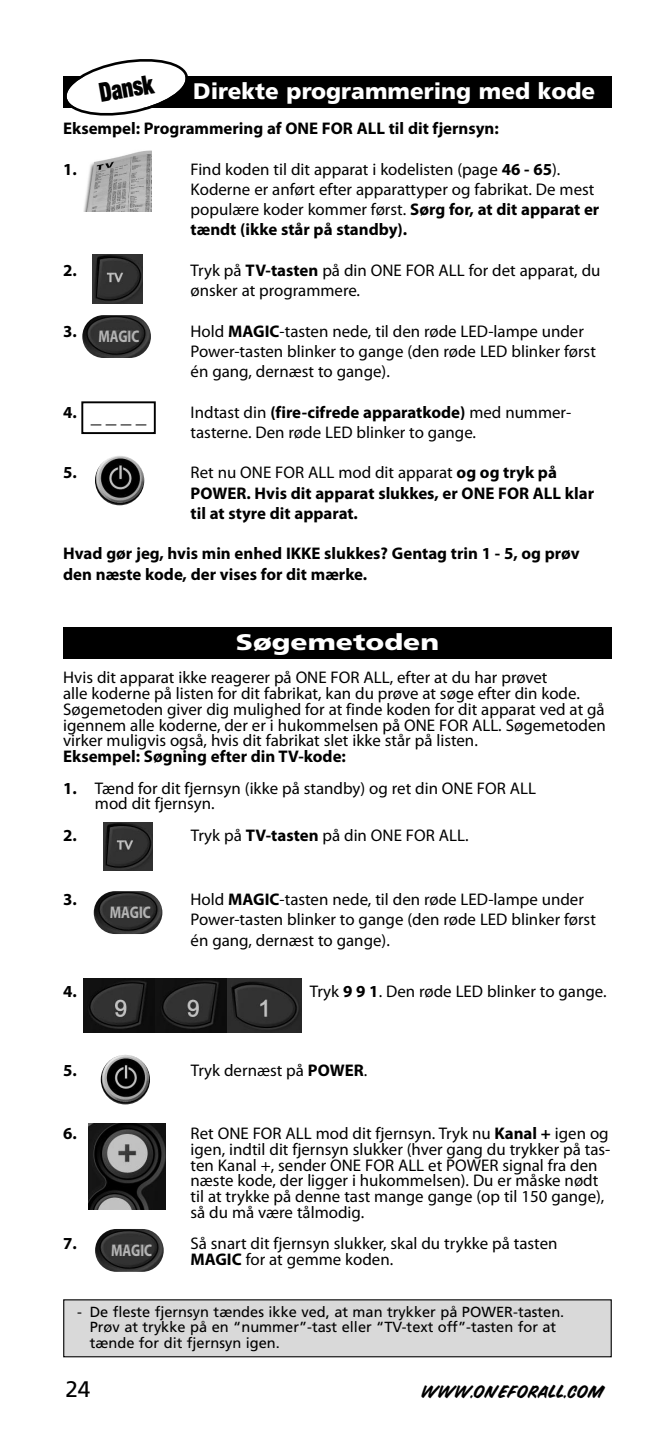
<style>
.page{position:relative;width:672px;height:1439px;background:#fff}
.page>*{position:absolute;margin:0;border:0;box-sizing:border-box;transform-origin:0 0}
.t1{font:900 expanded 26.55px "Helvetica Neue";color:#000;scale:.8 1}
.t2{font:900 22.5px "Frutiger";color:#fff}
.t3{font:900 22.5px "Frutiger";color:#fff;scale:1.25 1}
.t4{font:22.5px "Frutiger";color:#000}
.t5{font:19.12px "Helvetica";color:#000}
.t6{font:16.88px/15.8px "Myriad Pro";color:#000}
.t7{font:700 16.88px/20.2px "Myriad Pro";color:#000}
.t8{font:700 16.88px "Myriad Pro";color:#b4b4b4;scale:.8 1}
.t9{font:14.62px/15.8px "Frutiger";color:#000}
.t10{font:13.5px "Snyder Speed";letter-spacing:.035em;color:#000}
.s1{font-weight:700}
.s2{font-weight:400}
</style>
<div class="page">
<div style="left:63px;top:76px;width:549px;height:32px;background:#000"></div>
<div style="left:64px;top:1300px;width:547px;height:56px;background:#d9d9d9"></div>
<div style="left:63px;top:1299px;width:549px;height:58px;border:1px solid #000"></div>
<div style="left:63px;top:627px;width:549px;height:32px;background:#000"></div>
<svg style="left:66px;top:59px;width:122px;height:57px"></svg>
<div style="left:81px;top:401px;width:75px;height:33px;border:2px solid #000"></div>
<img style="left:93px;top:255px;width:49px;height:48px">
<img style="left:95px;top:456px;width:49px;height:49px;border-radius:50%">
<img style="left:101px;top:1054px;width:49px;height:50px;border-radius:50%">
<img style="left:103px;top:822px;width:50px;height:49px">
<img style="left:83px;top:978px;width:144px;height:54px">
<img style="left:227px;top:978px;width:75px;height:54px">
<img style="left:89px;top:1123px;width:76px;height:86px">
<img style="left:84px;top:150px;width:67px;height:61px">
<img style="left:95px;top:1228px;width:69px;height:43px;border-radius:21px">
<img style="left:94px;top:891px;width:68px;height:43px;border-radius:21px">
<img style="left:82px;top:315px;width:69px;height:43px;border-radius:21px">
<h1 class="t1" style="left:98px;top:84px;width:70px;rotate:-10deg">Dansk</h1>
<h2 class="t2" style="left:193px;top:82px;width:404px">Direkte programmering med kode</h2>
<p class="t7" style="left:63px;top:120px;width:437px">Eksempel: Programmering af ONE FOR ALL til dit fjernsyn:</p>
<p class="t7" style="left:63px;top:160px;width:15px">1.</p>
<p class="t6" style="left:191px;top:160px;width:410px;line-height:20.2px">Find koden til dit apparat i kodelisten (page <span class="s1">46 - 65</span>).<br>Koderne er anført efter apparattyper og fabrikat. De mest populære koder kommer først. <span class="s1">Sørg for, at dit apparat er tændt (ikke står på standby).</span></p>
<p class="t7" style="left:63px;top:261px;width:15px">2.</p>
<p class="t6" style="left:191px;top:261px;width:411px;line-height:20.2px">Tryk på <span class="s1">TV-tasten</span> på din ONE FOR ALL for det apparat, du ønsker at programmere.</p>
<p class="t7" style="left:63px;top:322px;width:15px">3.</p>
<p class="t6" style="left:191px;top:322px;width:407px;line-height:20.2px">Hold <span class="s1">MAGIC</span>-tasten nede, til den røde LED-lampe under<br>Power-tasten blinker to gange (den røde LED blinker først én gang, dernæst to gange).</p>
<p class="t7" style="left:63px;top:403px;width:15px">4.</p>
<p class="t6" style="left:191px;top:403px;width:382px;line-height:20.2px">Indtast din <span class="s1">(fire-cifrede apparatkode)</span> med nummer&shy;tasterne. Den røde LED blinker to gange.</p>
<p class="t7" style="left:63px;top:464px;width:15px">5.</p>
<p class="t7" style="left:191px;top:464px;width:405px"><span class="s2">Ret nu ONE FOR ALL mod dit apparat</span> og og tryk på<br>POWER. Hvis dit apparat slukkes, er ONE FOR ALL klar til at styre dit apparat.</p>
<p class="t7" style="left:63px;top:545px;width:518px">Hvad gør jeg, hvis min enhed IKKE slukkes? Gentag trin 1 - 5, og prøv den næste kode, der vises for dit mærke.</p>
<p class="t8" style="left:98px;top:330px;width:53px">MAGIC</p>
<p class="t5" style="left:91px;top:409px;width:57px">____</p>
<h2 class="t3" style="left:236px;top:633px;width:164px">Søgemetoden</h2>
<p class="t6" style="left:63px;top:671px;width:544px">Hvis dit apparat ikke reagerer på ONE FOR ALL, efter at du har prøvet<br>alle koderne på listen for dit fabrikat, kan du prøve at søge efter din kode.<br>Søgemetoden giver dig mulighed for at finde koden for dit apparat ved at gå igennem alle koderne, der er i hukommelsen på ONE FOR ALL. Søgemetoden virker muligvis også, hvis dit fabrikat slet ikke står på listen.</p>
<p class="t7" style="left:63px;top:747px;width:284px">Eksempel: Søgning efter din TV-kode:</p>
<p class="t6" style="left:95px;top:781px;width:443px;text-indent:-32px"><span class="s1">1.</span> Tænd for dit fjernsyn (ikke på standby) og ret din ONE FOR ALL mod dit fjernsyn.</p>
<p class="t7" style="left:63px;top:826px;width:15px">2.</p>
<p class="t6" style="left:191px;top:828px;width:279px">Tryk på <span class="s1">TV-tasten</span> på din ONE FOR ALL.</p>
<p class="t7" style="left:63px;top:890px;width:15px">3.</p>
<p class="t6" style="left:191px;top:890px;width:407px;line-height:20.2px">Hold <span class="s1">MAGIC</span>-tasten nede, til den røde LED-lampe under<br>Power-tasten blinker to gange (den røde LED blinker først én gang, dernæst to gange).</p>
<p class="t7" style="left:63px;top:982px;width:15px">4.</p>
<p class="t6" style="left:310px;top:985px;width:298px">Tryk <span class="s1">9 9 1</span>. Den røde LED blinker to gange.</p>
<p class="t8" style="left:110px;top:906px;width:53px">MAGIC</p>
<p class="t7" style="left:63px;top:1061px;width:15px">5.</p>
<p class="t6" style="left:191px;top:1063px;width:178px">Tryk dernæst på <span class="s1">POWER</span>.</p>
<p class="t7" style="left:63px;top:1124px;width:15px">6.</p>
<p class="t6" style="left:191px;top:1126px;width:421px">Ret ONE FOR ALL mod dit fjernsyn. Tryk nu <span class="s1">Kanal +</span> igen og igen, indtil dit fjernsyn slukker (hver gang du trykker på tas&shy;ten Kanal +, sender ONE FOR ALL et POWER signal fra den næste kode, der ligger i hukommelsen). Du er måske nødt til at trykke på denne tast mange gange (op til 150 gange), så du må være tålmodig.</p>
<p class="t7" style="left:63px;top:1234px;width:15px">7.</p>
<p class="t6" style="left:191px;top:1237px;width:368px">Så snart dit fjernsyn slukker, skal du trykke på tasten<br><span class="s1">MAGIC</span> for at gemme koden.</p>
<p class="t8" style="left:111px;top:1244px;width:53px">MAGIC</p>
<p class="t9" style="left:90px;top:1304px;width:476px;text-indent:-13px">- De fleste fjernsyn tændes ikke ved, at man trykker på POWER-tasten.<br>Prøv at trykke på en “nummer”-tast eller “TV-text off”-tasten for at tænde for dit fjernsyn igen.</p>
<h2 class="t4" style="left:65px;top:1379px;width:27px">24</h2>
<p class="t10" style="left:422px;top:1384px;width:184px">WWW.ONEFORALL.COM</p>
</div>
